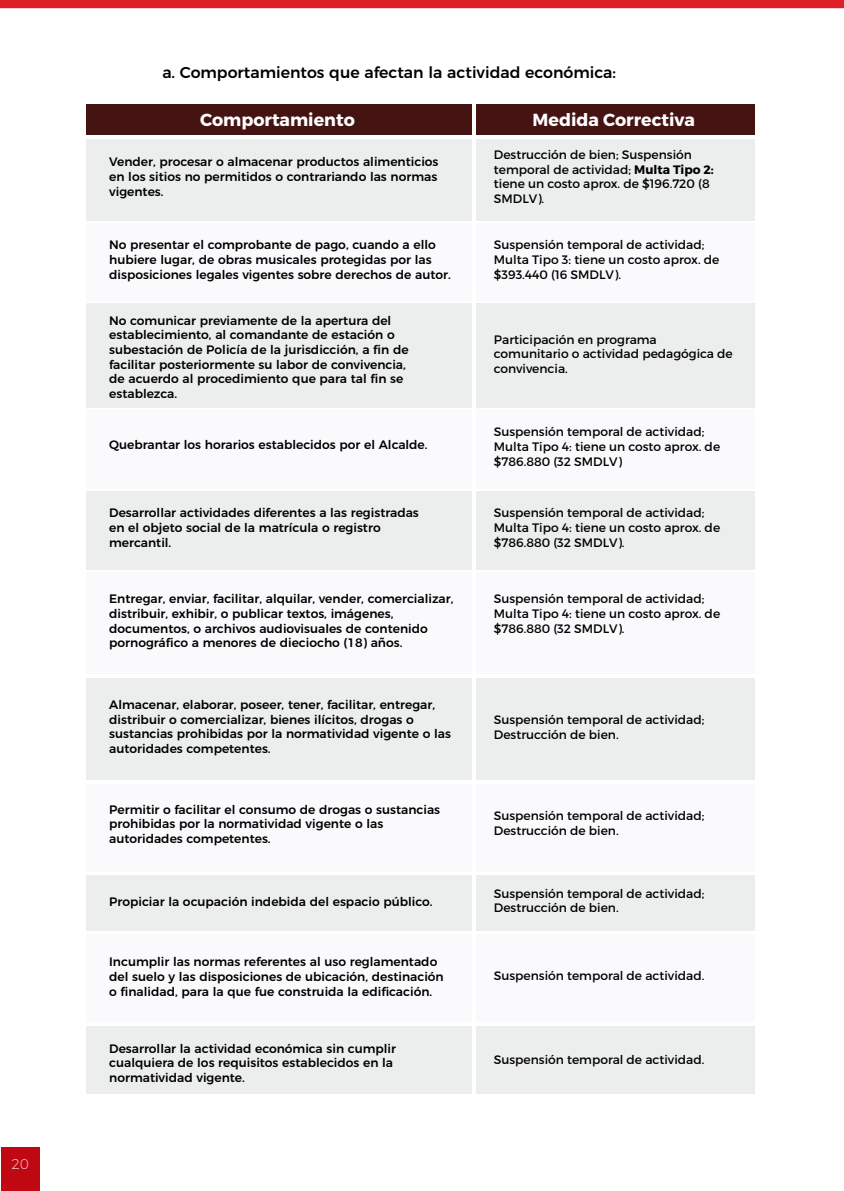
<style>
.page{position:relative;width:844px;height:1191px;background:#fff}
.page>*{position:absolute;margin:0;border:0;box-sizing:border-box;transform-origin:0 0}
.t1{font:700 17.5px "Montserrat";color:#fff}
.t2{font:500 15.75px "Montserrat";color:#000}
.t3{font:200 14px "Montserrat Alternates";color:#fff}
.t4{font:500 12.25px/14.7px "Montserrat";color:#000}
.t5{font:12.25px/14.7px "Montserrat";color:#000}
.s1{font-weight:700}
</style>
<div class="page">
<div style="left:1px;top:1147px;width:39px;height:44px;background:#bf0812"></div>
<div style="left:0;top:0;width:843px;height:8px;background:#de1f26"></div>
<div style="left:86px;top:104px;width:385px;height:31px;background:#451412"></div>
<div style="left:86px;top:139px;width:385px;height:82px;background:#eceded"></div>
<div style="left:86px;top:409px;width:385px;height:80px;background:#fafafc"></div>
<div style="left:86px;top:783px;width:385px;height:88px;background:#fafafc"></div>
<div style="left:86px;top:223px;width:385px;height:78px;background:#fafafc"></div>
<div style="left:86px;top:490px;width:385px;height:79px;background:#eceded"></div>
<div style="left:86px;top:875px;width:385px;height:55px;background:#eceded"></div>
<div style="left:86px;top:303px;width:385px;height:104px;background:#eceded"></div>
<div style="left:86px;top:572px;width:385px;height:102px;background:#fafafc"></div>
<div style="left:86px;top:934px;width:385px;height:88px;background:#fafafc"></div>
<div style="left:86px;top:678px;width:385px;height:102px;background:#eceded"></div>
<div style="left:86px;top:1026px;width:385px;height:67px;background:#eceded"></div>
<div style="left:475px;top:104px;width:279px;height:31px;background:#451412"></div>
<div style="left:475px;top:139px;width:279px;height:82px;background:#eceded"></div>
<div style="left:475px;top:409px;width:279px;height:80px;background:#fafafc"></div>
<div style="left:475px;top:783px;width:279px;height:88px;background:#fafafc"></div>
<div style="left:475px;top:223px;width:279px;height:78px;background:#fafafc"></div>
<div style="left:475px;top:490px;width:279px;height:79px;background:#eceded"></div>
<div style="left:475px;top:875px;width:279px;height:55px;background:#eceded"></div>
<div style="left:475px;top:303px;width:279px;height:104px;background:#eceded"></div>
<div style="left:475px;top:572px;width:279px;height:102px;background:#fafafc"></div>
<div style="left:475px;top:934px;width:279px;height:88px;background:#fafafc"></div>
<div style="left:475px;top:678px;width:279px;height:102px;background:#eceded"></div>
<div style="left:475px;top:1026px;width:279px;height:67px;background:#eceded"></div>
<p class="t3" style="left:11px;top:1153px;width:19px">20</p>
<p class="t2" style="left:162px;top:60px;width:455px">a. Comportamientos que afectan la actividad económica:</p>
<h1 class="t1" style="left:200px;top:109px;width:156px">Comportamiento</h1>
<h1 class="t1" style="left:532px;top:109px;width:164px">Medida Correctiva</h1>
<p class="t5" style="left:494px;top:147px;width:221px">Destrucción de bien; Suspensión temporal de actividad; <span class="s1">Multa Tipo 2: </span>tiene un costo aprox. de $196.720 (8<br>SMDLV).</p>
<p class="t4" style="left:109px;top:154px;width:331px;text-align:justify">Vender, procesar o almacenar productos alimenticios en los sitios no permitidos o contrariando las normas vigentes.</p>
<p class="t4" style="left:109px;top:237px;width:343px">No presentar el comprobante de pago, cuando a ello hubiere lugar, de obras musicales protegidas por las disposiciones legales vigentes sobre derechos de autor.</p>
<p class="t4" style="left:109px;top:312px;width:301px">No comunicar previamente de la apertura del establecimiento, al comandante de estación o subestación de Policía de la jurisdicción, a fin de facilitar posteriormente su labor de convivencia, de acuerdo al procedimiento que para tal fin se establezca.</p>
<p class="t4" style="left:109px;top:436px;width:320px">Quebrantar los horarios establecidos por el Alcalde.</p>
<p class="t4" style="left:109px;top:504px;width:311px">Desarrollar actividades diferentes a las registradas en el objeto social de la matrícula o registro mercantil.</p>
<p class="t4" style="left:109px;top:590px;width:345px">Entregar, enviar, facilitar, alquilar, vender, comercializar, distribuir, exhibir, o publicar textos, imágenes, documentos, o archivos audiovisuales de contenido pornográfico a menores de dieciocho (18) años.</p>
<p class="t4" style="left:109px;top:696px;width:343px">Almacenar, elaborar, poseer, tener, facilitar, entregar, distribuir o comercializar, bienes ilícitos, drogas o sustancias prohibidas por la normatividad vigente o las autoridades competentes.</p>
<p class="t4" style="left:109px;top:801px;width:332px">Permitir o facilitar el consumo de drogas o sustancias prohibidas por la normatividad vigente o las autoridades competentes.</p>
<p class="t4" style="left:109px;top:893px;width:325px">Propiciar la ocupación indebida del espacio público.</p>
<p class="t4" style="left:109px;top:953px;width:336px">Incumplir las normas referentes al uso reglamentado del suelo y las disposiciones de ubicación, destinación o finalidad, para la que fue construida la edificación.</p>
<p class="t4" style="left:109px;top:1039px;width:288px">Desarrollar la actividad económica sin cumplir cualquiera de los requisitos establecidos en la normatividad vigente.</p>
<p class="t5" style="left:494px;top:238px;width:227px">Suspensión temporal de actividad;<br>Multa Tipo 3: tiene un costo aprox. de $393.440 (16 SMDLV).</p>
<p class="t5" style="left:494px;top:332px;width:240px">Participación en programa comunitario o actividad pedagógica de convivencia.</p>
<p class="t5" style="left:494px;top:424px;width:228px">Suspensión temporal de actividad;<br>Multa Tipo 4: tiene un costo aprox. de $786.880 (32 SMDLV)</p>
<p class="t5" style="left:494px;top:505px;width:228px">Suspensión temporal de actividad;<br>Multa Tipo 4: tiene un costo aprox. de $786.880 (32 SMDLV).</p>
<p class="t5" style="left:494px;top:591px;width:228px">Suspensión temporal de actividad;<br>Multa Tipo 4: tiene un costo aprox. de $786.880 (32 SMDLV).</p>
<p class="t5" style="left:494px;top:712px;width:212px">Suspensión temporal de actividad;<br>Destrucción de bien.</p>
<p class="t5" style="left:494px;top:808px;width:212px">Suspensión temporal de actividad;<br>Destrucción de bien.</p>
<p class="t5" style="left:494px;top:886px;width:212px">Suspensión temporal de actividad;<br>Destrucción de bien.</p>
<p class="t5" style="left:494px;top:968px;width:212px">Suspensión temporal de actividad.</p>
<p class="t5" style="left:494px;top:1051px;width:212px">Suspensión temporal de actividad.</p>
</div>
